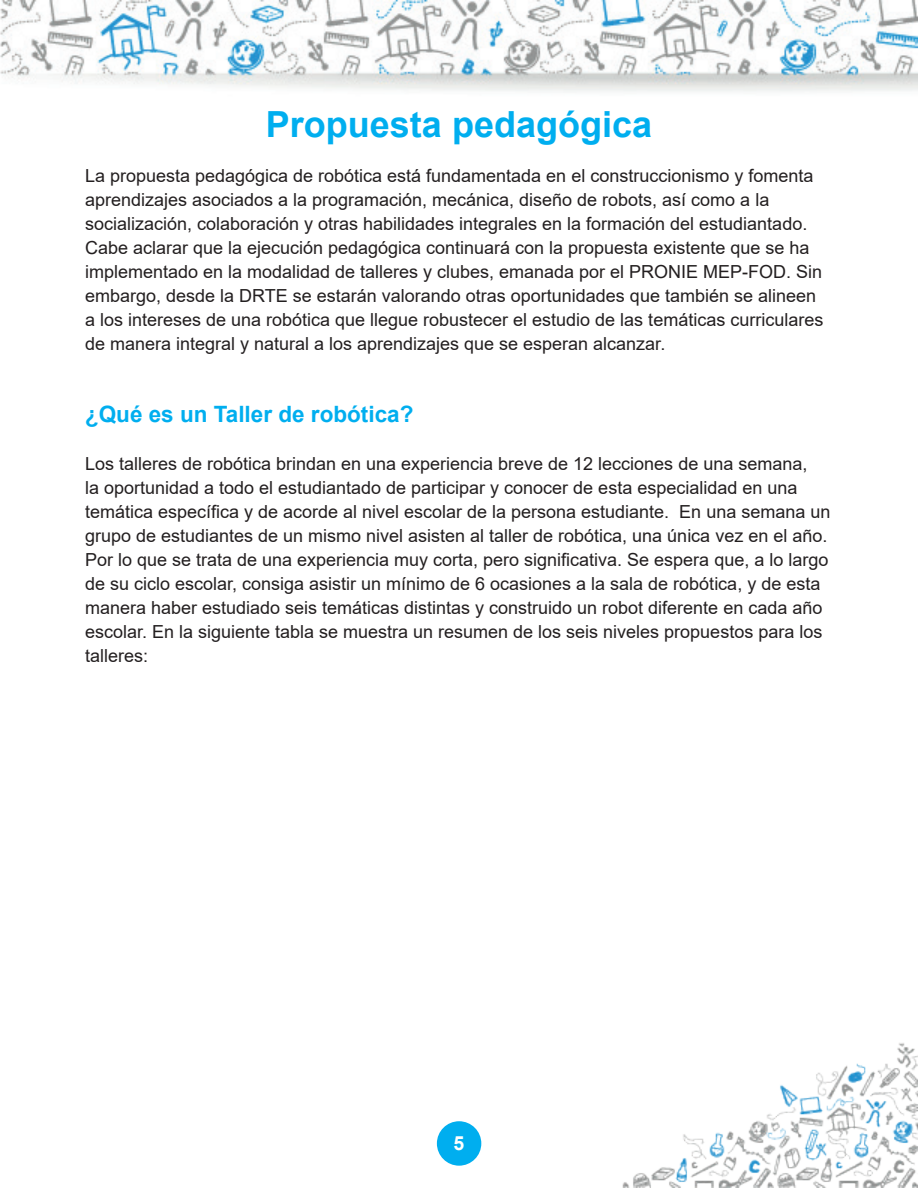
<style>
.page{position:relative;width:918px;height:1188px;background:#fff}
.page>*{position:absolute;margin:0;border:0;box-sizing:border-box;transform-origin:0 0}
.t1{font:700 36px "Arial";color:#00aeef}
.t2{font:700 22.5px "Arial";color:#00aeef}
.t3{font:700 19.5px "Arial";color:#fff}
.t4{font:18px/24px "Arial";color:#231f20}
</style>
<div class="page">
<img style="left:0;top:0;width:918px;height:1188px">
<div style="left:437px;top:1121px;width:44px;height:45px;background:#00aeef;border-radius:50%"></div>
<h1 class="t1" style="left:266px;top:99px;width:388px">Propuesta pedagógica</h1>
<p class="t4" style="left:85px;top:164px;width:740px">La propuesta pedagógica de robótica está fundamentada en el construccionismo y fomenta aprendizajes asociados a la programación, mecánica, diseño de robots, así como a la socialización, colaboración y otras habilidades integrales en la formación del estudiantado.<br>Cabe aclarar que la ejecución pedagógica continuará con la propuesta existente que se ha implementado en la modalidad de talleres y clubes, emanada por el PRONIE MEP-FOD. Sin embargo, desde la DRTE se estarán valorando otras oportunidades que también se alineen a los intereses de una robótica que llegue robustecer el estudio de las temáticas curriculares de manera integral y natural a los aprendizajes que se esperan alcanzar.</p>
<p class="t2" style="left:85px;top:399px;width:330px">¿Qué es un Taller de robótica?</p>
<p class="t4" style="left:85px;top:452px;width:747px">Los talleres de robótica brindan en una experiencia breve de 12 lecciones de una semana,<br>la oportunidad a todo el estudiantado de participar y conocer de esta especialidad en una temática específica y de acorde al nivel escolar de la persona estudiante. En una semana un grupo de estudiantes de un mismo nivel asisten al taller de robótica, una única vez en el año.<br>Por lo que se trata de una experiencia muy corta, pero significativa. Se espera que, a lo largo de su ciclo escolar, consiga asistir un mínimo de 6 ocasiones a la sala de robótica, y de esta manera haber estudiado seis temáticas distintas y construido un robot diferente en cada año escolar. En la siguiente tabla se muestra un resumen de los seis niveles propuestos para los talleres:</p>
<p class="t3" style="left:454px;top:1130px;width:12px">5</p>
</div>
